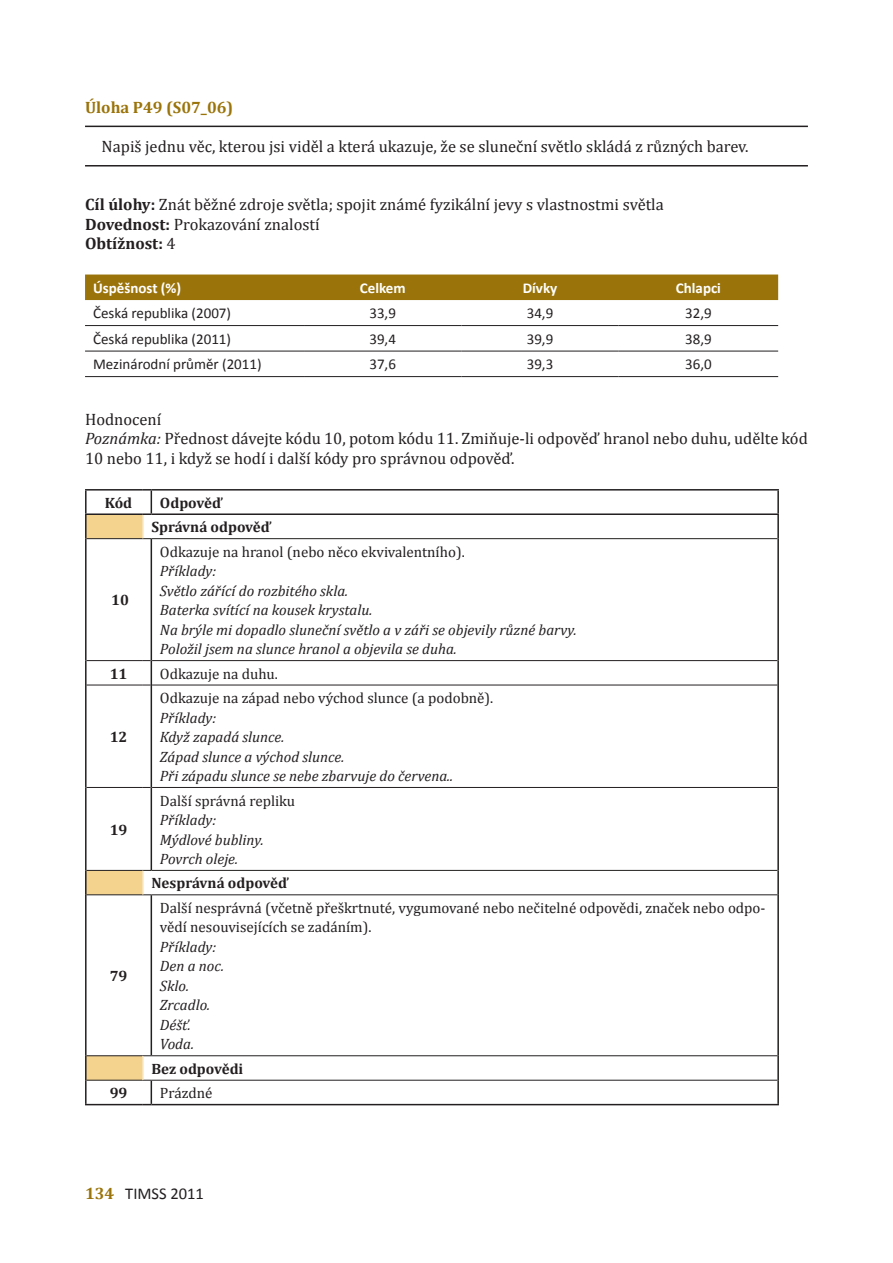
<style>
.page{position:relative;width:893px;height:1263px;background:#fff}
.page>*{position:absolute;margin:0;border:0;box-sizing:border-box;transform-origin:0 0}
.t1{font:16.5px/19.5px "Cambria";color:#231f20}
.t2{font:700 16.5px "Cambria";color:#9a740b}
.t3{font:16.5px "Calibri";color:#231f20}
.t4{font:italic 15px/19.5px "Cambria";color:#231f20}
.t5{font:15px/19.5px "Cambria";color:#231f20}
.t6{font:15px "Calibri";color:#231f20}
.t7{font:700 15px/24.5px "Cambria";color:#231f20}
.t8{font:700 15px "Calibri";color:#fff}
.s1{font-weight:700}
.s2{font-style:italic}
.s3{font-family:"Cambria";font-weight:700;color:#9a740b}
</style>
<div class="page">
<div style="left:85px;top:274px;width:693px;height:26px;background:#9a740b"></div>
<hr style="left:85px;top:325px;width:219px;height:1px;background:#231f20">
<hr style="left:304px;top:325px;width:157px;height:1px;background:#231f20">
<hr style="left:461px;top:325px;width:158px;height:1px;background:#231f20">
<hr style="left:619px;top:325px;width:159px;height:1px;background:#231f20">
<hr style="left:85px;top:351px;width:219px;height:1px;background:#231f20">
<hr style="left:304px;top:351px;width:157px;height:1px;background:#231f20">
<hr style="left:461px;top:351px;width:158px;height:1px;background:#231f20">
<hr style="left:619px;top:351px;width:159px;height:1px;background:#231f20">
<hr style="left:85px;top:376px;width:219px;height:1px;background:#231f20">
<hr style="left:304px;top:376px;width:157px;height:1px;background:#231f20">
<hr style="left:461px;top:376px;width:158px;height:1px;background:#231f20">
<hr style="left:619px;top:376px;width:159px;height:1px;background:#231f20">
<hr style="left:151px;top:538px;width:626px;height:1px;background:#231f20">
<hr style="left:152px;top:660px;width:625px;height:1px;background:#231f20">
<hr style="left:152px;top:685px;width:625px;height:1px;background:#231f20">
<hr style="left:152px;top:787px;width:625px;height:1px;background:#231f20">
<hr style="left:151px;top:870px;width:626px;height:1px;background:#231f20">
<hr style="left:151px;top:894px;width:626px;height:1px;background:#231f20">
<hr style="left:151px;top:1055px;width:626px;height:1px;background:#231f20">
<hr style="left:151px;top:1080px;width:626px;height:1px;background:#231f20">
<hr style="left:777px;top:515px;width:2px;height:24px;background:#231f20">
<hr style="left:777px;top:870px;width:2px;height:25px;background:#231f20">
<hr style="left:777px;top:1056px;width:2px;height:24px;background:#231f20">
<hr style="left:777px;top:539px;width:2px;height:122px;background:#231f20">
<hr style="left:85px;top:515px;width:2px;height:24px;background:#231f20">
<hr style="left:85px;top:539px;width:2px;height:122px;background:#231f20">
<hr style="left:85px;top:661px;width:2px;height:24px;background:#231f20">
<hr style="left:85px;top:685px;width:2px;height:102px;background:#231f20">
<hr style="left:85px;top:787px;width:2px;height:83px;background:#231f20">
<hr style="left:85px;top:870px;width:2px;height:25px;background:#231f20">
<hr style="left:85px;top:895px;width:2px;height:161px;background:#231f20">
<hr style="left:85px;top:1056px;width:2px;height:24px;background:#231f20">
<hr style="left:85px;top:1080px;width:2px;height:24px;background:#231f20">
<hr style="left:777px;top:1080px;width:2px;height:24px;background:#231f20">
<hr style="left:85px;top:489px;width:58px;height:2px;background:#231f20">
<hr style="left:85px;top:491px;width:2px;height:22px;background:#231f20">
<hr style="left:151px;top:489px;width:628px;height:2px;background:#231f20">
<hr style="left:777px;top:491px;width:2px;height:22px;background:#231f20">
<hr style="left:85px;top:513px;width:58px;height:2px;background:#231f20">
<hr style="left:151px;top:513px;width:628px;height:2px;background:#231f20">
<hr style="left:777px;top:661px;width:2px;height:24px;background:#231f20">
<hr style="left:777px;top:685px;width:2px;height:102px;background:#231f20">
<hr style="left:777px;top:787px;width:2px;height:83px;background:#231f20">
<hr style="left:777px;top:895px;width:2px;height:161px;background:#231f20">
<hr style="left:85px;top:1104px;width:58px;height:1px;background:#231f20">
<svg style="left:86px;top:489px;width:66px;height:616px"></svg>
<hr style="left:151px;top:1104px;width:628px;height:1px;background:#231f20">
<hr style="left:85px;top:165px;width:723px;height:1px;background:#231f20">
<hr style="left:85px;top:126px;width:723px;height:1px;background:#231f20">
<p class="t2" style="left:85px;top:97px;width:150px">Úloha P49 (S07_06)</p>
<p class="t1" style="left:102px;top:136px;width:648px">Napiš jednu věc, kterou jsi viděl a která ukazuje, že se sluneční světlo skládá z různých barev.</p>
<p class="t1" style="left:85px;top:195px;width:580px"><span class="s1">Cíl úlohy:</span> Znát běžné zdroje světla; spojit známé fyzikální jevy s vlastnostmi světla<br><span class="s1">Dovednost:</span> Prokazování znalostí<br><span class="s1">Obtížnost:</span> 4</p>
<p class="t8" style="left:93px;top:279px;width:90px">Úspěšnost (%)</p>
<p class="t8" style="left:360px;top:279px;width:47px">Celkem</p>
<p class="t8" style="left:523px;top:279px;width:36px">Dívky</p>
<p class="t8" style="left:676px;top:279px;width:47px">Chlapci</p>
<p class="t6" style="left:93px;top:304px;width:139px">Česká republika (2007)</p>
<p class="t6" style="left:369px;top:304px;width:28px">33,9</p>
<p class="t6" style="left:527px;top:304px;width:28px">34,9</p>
<p class="t6" style="left:685px;top:304px;width:28px">32,9</p>
<p class="t6" style="left:93px;top:330px;width:139px">Česká republika (2011)</p>
<p class="t6" style="left:369px;top:330px;width:28px">39,4</p>
<p class="t6" style="left:527px;top:330px;width:28px">39,9</p>
<p class="t6" style="left:685px;top:330px;width:28px">38,9</p>
<p class="t6" style="left:93px;top:355px;width:170px">Mezinárodní průměr (2011)</p>
<p class="t6" style="left:369px;top:355px;width:28px">37,6</p>
<p class="t6" style="left:527px;top:355px;width:28px">39,3</p>
<p class="t6" style="left:685px;top:355px;width:28px">36,0</p>
<p class="t1" style="left:85px;top:409px;width:724px">Hodnocení<br><span class="s2">Poznámka:</span> Přednost dávejte kódu 10, potom kódu 11. Zmiňuje-li odpověď hranol nebo duhu, udělte kód<br>10 nebo 11, i když se hodí i další kódy pro správnou odpověď.</p>
<p class="t7" style="left:105px;top:490px;width:29px">Kód</p>
<p class="t7" style="left:151px;top:490px;width:122px;text-indent:9px">Odpověď<br>Správná odpověď</p>
<p class="t7" style="left:111px;top:588px;width:19px">10</p>
<p class="t5" style="left:160px;top:542px;width:306px">Odkazuje na hranol (nebo něco ekvivalentního).</p>
<p class="t4" style="left:160px;top:561px;width:418px">Příklady:<br>Světlo zářící do rozbitého skla.<br>Baterka svítící na kousek krystalu.<br>Na brýle mi dopadlo sluneční světlo a v záři se objevily různé barvy.<br>Položil jsem na slunce hranol a objevila se duha.</p>
<p class="t7" style="left:110px;top:661px;width:19px">11</p>
<p class="t5" style="left:160px;top:664px;width:120px">Odkazuje na duhu.</p>
<p class="t7" style="left:110px;top:724px;width:19px">12</p>
<p class="t7" style="left:110px;top:817px;width:19px">19</p>
<p class="t7" style="left:110px;top:963px;width:19px">79</p>
<p class="t5" style="left:160px;top:688px;width:335px">Odkazuje na západ nebo východ slunce (a podobně).</p>
<p class="t4" style="left:160px;top:707px;width:295px">Příklady:<br>Když zapadá slunce.<br>Západ slunce a východ slunce.<br>Při západu slunce se nebe zbarvuje do červena..</p>
<p class="t5" style="left:160px;top:790px;width:137px">Další správná repliku</p>
<p class="t4" style="left:160px;top:810px;width:105px">Příklady:<br>Mýdlové bubliny.<br>Povrch oleje.</p>
<p class="t7" style="left:151px;top:871px;width:139px">Nesprávná odpověď</p>
<p class="t5" style="left:160px;top:898px;width:607px">Další nesprávná (včetně přeškrtnuté, vygumované nebo nečitelné odpovědi, značek nebo odpo&shy;vědí nesouvisejících se zadáním).</p>
<p class="t4" style="left:160px;top:937px;width:66px">Příklady:<br>Den a noc.<br>Sklo.<br>Zrcadlo.<br>Déšť.<br>Voda.</p>
<p class="t7" style="left:151px;top:1056px;width:93px">Bez odpovědi</p>
<p class="t7" style="left:110px;top:1080px;width:19px">99</p>
<p class="t5" style="left:160px;top:1083px;width:54px">Prázdné</p>
<p class="t3" style="left:85px;top:1183px;width:120px"><span class="s3">134</span> TIMSS 2011</p>
</div>
